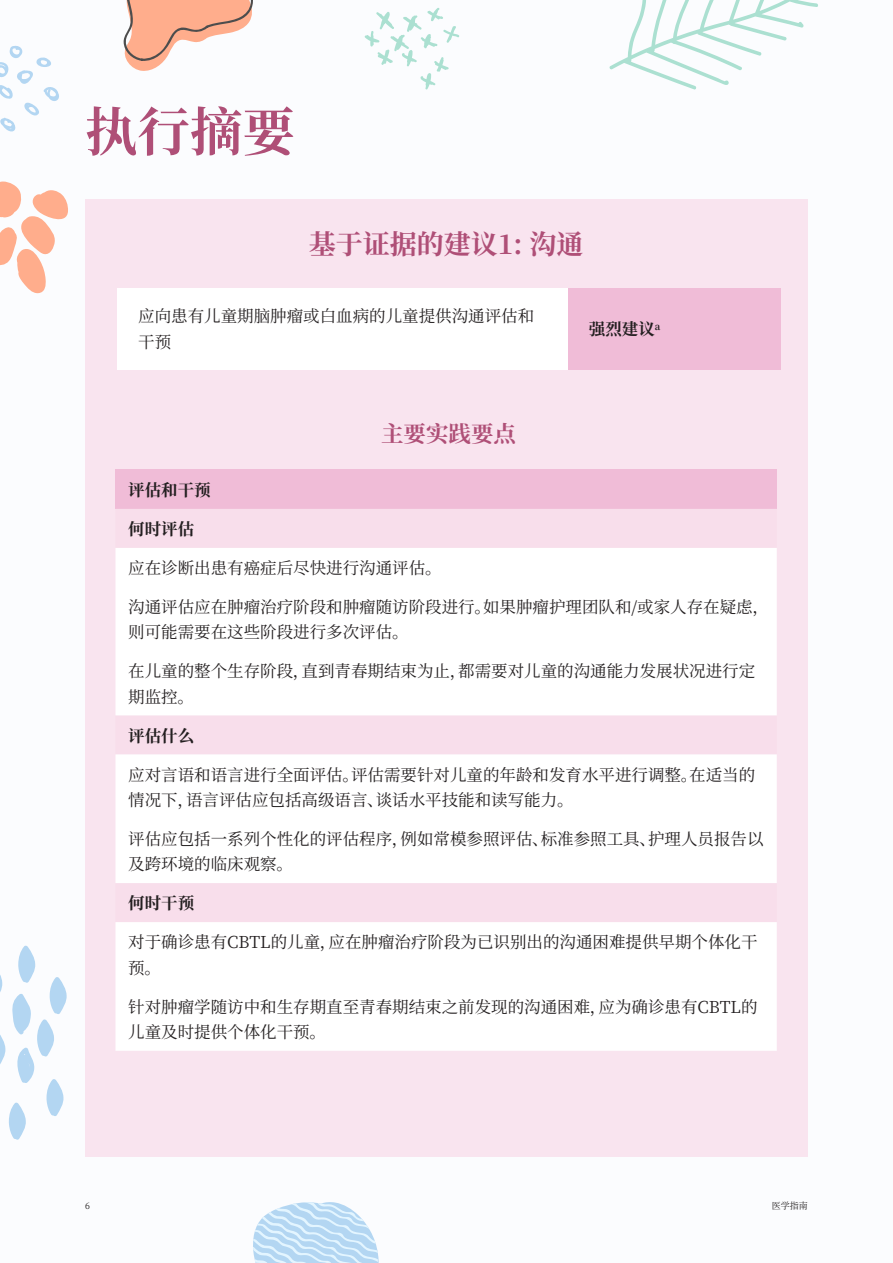
<style>
.page{position:relative;width:893px;height:1263px;background:#fbfcfe}
.page>*{position:absolute;margin:0;border:0;box-sizing:border-box;transform-origin:0 0}
.t1{font:700 52.5px "Source Han Serif SC";color:#af4f77}
.t2{font:700 27px "Source Han Serif SC";color:#af4f77}
.t3{font:700 22.5px "Source Han Serif SC";color:#af4f77}
.t4{font:16.5px/25.5px "Source Han Serif SC";color:#231f20}
.p_-_bold{font:700 16.5px "Source Han Serif SC";color:#231f20}
.h4_-_18{font:700 16.5px "Source Han Serif SC";color:#231f20}
.t5{font:9px "Source Han Serif SC";color:#231f20}
</style>
<div class="page">
<svg style="left:0;top:181px;width:68px;height:113px"></svg>
<svg style="left:609px;top:0;width:209px;height:90px"></svg>
<svg style="left:123px;top:0;width:130px;height:71px"></svg>
<svg style="left:0;top:45px;width:59px;height:87px"></svg>
<svg style="left:364px;top:8px;width:96px;height:82px"></svg>
<svg style="left:0;top:945px;width:67px;height:195px"></svg>
<svg style="left:253px;top:1202px;width:126px;height:61px;background:#c9e3f6"></svg>
<div style="left:85px;top:199px;width:722px;height:958px;background:#f9e4ef"></div>
<div style="left:115px;top:470px;width:662px;height:39px;background:#f0bcd7"></div>
<svg style="left:115px;top:548px;width:662px;height:335px;background:#fefbfc"></svg>
<div style="left:115px;top:922px;width:662px;height:129px;background:#fff"></div>
<div style="left:117px;top:288px;width:451px;height:81px;background:#fff"></div>
<div style="left:568px;top:288px;width:212px;height:81px;background:#f0bcd7"></div>
<p class="t1" style="left:85px;top:102px;width:211px">执行摘要</p>
<p class="t2" style="left:309px;top:229px;width:276px">基于证据的建议1: 沟通</p>
<p class="t4" style="left:138px;top:304px;width:398px">应向患有儿童期脑肿瘤或白血病的儿童提供沟通评估和干预</p>
<p class="t3" style="left:381px;top:421px;width:137px">主要实践要点</p>
<p class="p_-_bold" style="left:589px;top:320px;width:73px">强烈建议<sup>a</sup></p>
<p class="h4_-_18" style="left:128px;top:481px;width:84px">评估和干预</p>
<p class="p_-_bold" style="left:128px;top:520px;width:67px">何时评估</p>
<p class="t4" style="left:128px;top:555px;width:315px">应在诊断出患有癌症后尽快进行沟通评估。</p>
<p class="t4" style="left:128px;top:594px;width:642px">沟通评估应在肿瘤治疗阶段和肿瘤随访阶段进行。如果肿瘤护理团队和/或家人存在疑虑，则可能需要在这些阶段进行多次评估。</p>
<p class="t4" style="left:128px;top:659px;width:628px">在儿童的整个生存阶段，直到青春期结束为止，都需要对儿童的沟通能力发展状况进行定期监控。</p>
<p class="p_-_bold" style="left:128px;top:726px;width:67px">评估什么</p>
<p class="t4" style="left:128px;top:762px;width:628px">应对言语和语言进行全面评估。评估需要针对儿童的年龄和发育水平进行调整。在适当的情况下，语言评估应包括高级语言、谈话水平技能和读写能力。</p>
<p class="t4" style="left:128px;top:826px;width:637px">评估应包括一系列个性化的评估程序，例如常模参照评估、标准参照工具、护理人员报告以及跨环境的临床观察。</p>
<p class="p_-_bold" style="left:128px;top:894px;width:67px">何时干预</p>
<p class="t4" style="left:128px;top:930px;width:631px">对于确诊患有CBTL的儿童，应在肿瘤治疗阶段为已识别出的沟通困难提供早期个体化干预。</p>
<p class="t4" style="left:128px;top:994px;width:631px">针对肿瘤学随访中和生存期直至青春期结束之前发现的沟通困难，应为确诊患有CBTL的儿童及时提供个体化干预。</p>
<p class="t5" style="left:85px;top:1201px;width:6px">6</p>
<p class="t5" style="left:772px;top:1201px;width:37px">医学指南</p>
</div>
